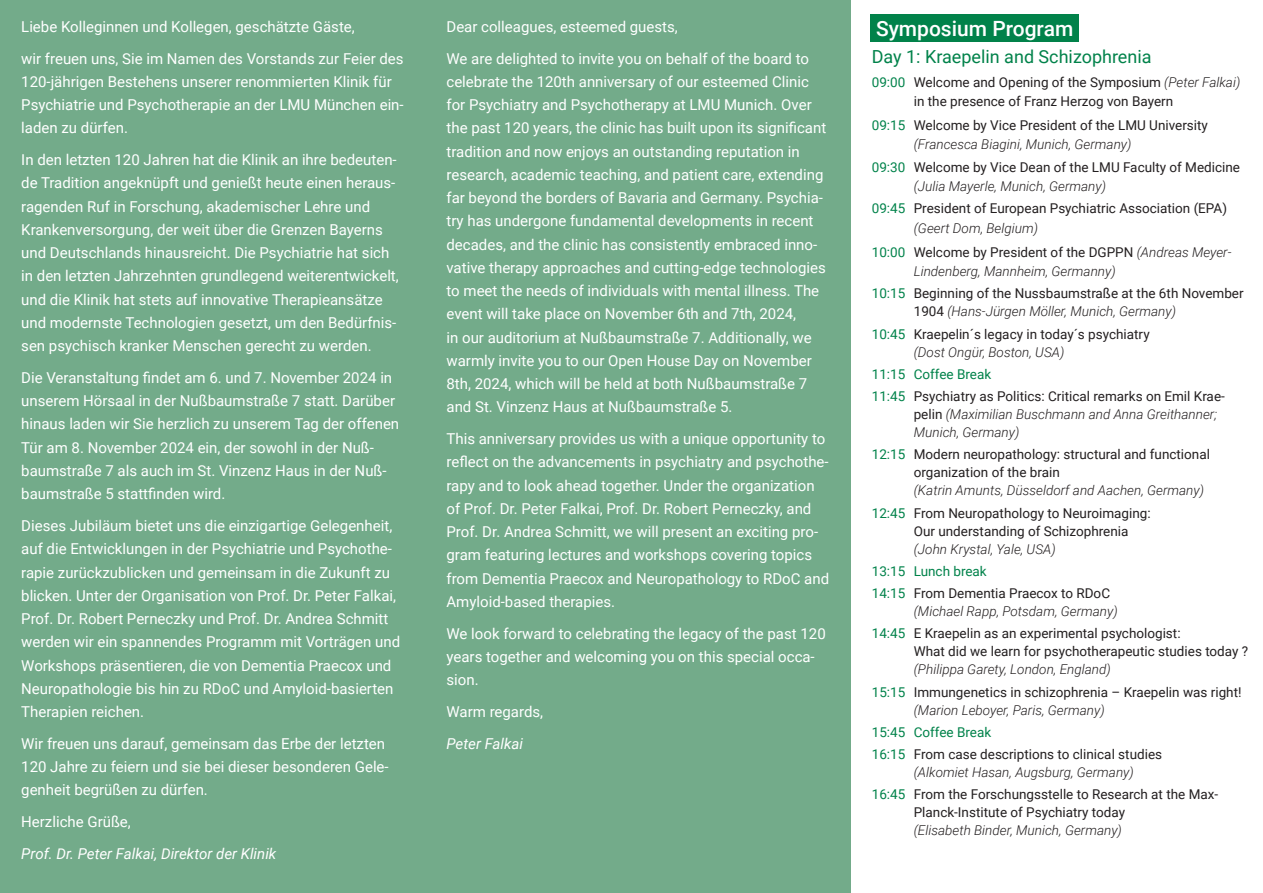
<style>
.page{position:relative;width:1263px;height:893px;background:#fff}
.page>*{position:absolute;margin:0;border:0;box-sizing:border-box;transform-origin:0 0}
.t1{font:500 21px "Roboto";color:#fff}
.t2{font:18px "Roboto";color:#01824a}
.t3{font:15px/23.2px "Roboto";color:#fff}
.t4{font:italic 15px "Roboto";color:#fff}
.t5{font:13.5px/22.2px "Roboto";color:#231f20}
.t6{font:italic 300 13.5px/19.5px "Roboto";color:#231f20}
.s1{color:#01824a}
.s2{font-weight:300;font-style:italic}
.s3{font-weight:400;font-style:normal;color:#01824a}
.s4{font-weight:400;font-style:normal}
</style>
<div class="page">
<div style="left:0;top:0;width:850px;height:893px;background:#73ab8a"></div>
<div style="left:870px;top:15px;width:209px;height:27px;background:#01824a"></div>
<p class="t3" style="left:21px;top:10px;width:384px;line-height:31.8px">Liebe Kolleginnen und Kollegen, geschätzte Gäste,<br>wir freuen uns, Sie im Namen des Vorstands zur Feier des</p>
<p class="t3" style="left:21px;top:69px;width:384px">120-jährigen Bestehens unserer renommierten Klinik für<br>Psychiatrie und Psychotherapie an der LMU München ein&shy;laden zu dürfen.</p>
<p class="t3" style="left:21px;top:148px;width:379px">In den letzten 120 Jahren hat die Klinik an ihre bedeuten&shy;de Tradition angeknüpft und genießt heute einen heraus&shy;ragenden Ruf in Forschung, akademischer Lehre und Krankenversorgung, der weit über die Grenzen Bayerns und Deutschlands hinausreicht. Die Psychiatrie hat sich in den letzten Jahrzehnten grundlegend weiterentwickelt, und die Klinik hat stets auf innovative Therapieansätze und modernste Technologien gesetzt, um den Bedürfnis&shy;sen psychisch kranker Menschen gerecht zu werden.</p>
<p class="t3" style="left:21px;top:365px;width:379px">Die Veranstaltung findet am 6. und 7. November 2024 in unserem Hörsaal in der Nußbaumstraße 7 statt. Darüber hinaus laden wir Sie herzlich zu unserem Tag der offenen Tür am 8. November 2024 ein, der sowohl in der Nuß&shy;baumstraße 7 als auch im St. Vinzenz Haus in der Nuß&shy;baumstraße 5 stattfinden wird.</p>
<p class="t3" style="left:21px;top:513px;width:380px">Dieses Jubiläum bietet uns die einzigartige Gelegenheit, auf die Entwicklungen in der Psychiatrie und Psychothe&shy;rapie zurückzublicken und gemeinsam in die Zukunft zu blicken. Unter der Organisation von Prof. Dr. Peter Falkai, Prof. Dr. Robert Perneczky und Prof. Dr. Andrea Schmitt werden wir ein spannendes Programm mit Vorträgen und Workshops präsentieren, die von Dementia Praecox und Neuropathologie bis hin zu RDoC und Amyloid-basierten Therapien reichen.</p>
<p class="t3" style="left:21px;top:731px;width:369px">Wir freuen uns darauf, gemeinsam das Erbe der letzten<br>120 Jahre zu feiern und sie bei dieser besonderen Gele&shy;genheit begrüßen zu dürfen.</p>
<p class="t3" style="left:21px;top:809px;width:111px">Herzliche Grüße,</p>
<p class="t4" style="left:21px;top:843px;width:257px">Prof. Dr. Peter Falkai, Direktor der Klinik</p>
<p class="t3" style="left:446px;top:10px;width:364px;line-height:31.8px">Dear colleagues, esteemed guests,<br>We are delighted to invite you on behalf of the board to</p>
<p class="t3" style="left:446px;top:69px;width:381px">celebrate the 120th anniversary of our esteemed Clinic for Psychiatry and Psychotherapy at LMU Munich. Over the past 120 years, the clinic has built upon its significant tradition and now enjoys an outstanding reputation in research, academic teaching, and patient care, extending far beyond the borders of Bavaria and Germany. Psychia&shy;try has undergone fundamental developments in recent decades, and the clinic has consistently embraced inno&shy;vative therapy approaches and cutting-edge technologies to meet the needs of individuals with mental illness. The event will take place on November 6th and 7th, 2024,<br>in our auditorium at Nußbaumstraße 7. Additionally, we warmly invite you to our Open House Day on November 8th, 2024, which will be held at both Nußbaumstraße 7 and St. Vinzenz Haus at Nußbaumstraße 5.</p>
<p class="t3" style="left:446px;top:427px;width:384px">This anniversary provides us with a unique opportunity to reflect on the advancements in psychiatry and psychothe&shy;rapy and to look ahead together. Under the organization of Prof. Dr. Peter Falkai, Prof. Dr. Robert Perneczky, and Prof. Dr. Andrea Schmitt, we will present an exciting pro&shy;gram featuring lectures and workshops covering topics from Dementia Praecox and Neuropathology to RDoC and Amyloid-based therapies.</p>
<p class="t3" style="left:446px;top:621px;width:381px">We look forward to celebrating the legacy of the past 120 years together and welcoming you on this special occa&shy;sion.</p>
<p class="t3" style="left:446px;top:699px;width:98px">Warm regards,</p>
<p class="t4" style="left:446px;top:733px;width:78px">Peter Falkai</p>
<h1 class="t1" style="left:876px;top:14px;width:199px">Symposium Program</h1>
<p class="t2" style="left:872px;top:44px;width:281px">Day 1: Kraepelin and Schizophrenia</p>
<p class="t5" style="left:914px;top:72px;width:328px;line-height:19.5px;text-indent:-42px"><span class="s1">09:00</span> Welcome and Opening of the Symposium <span class="s2">(Peter Falkai) </span>in the presence of Franz Herzog von Bayern</p>
<p class="t5" style="left:914px;top:115px;width:296px;line-height:19.5px;text-indent:-42px"><span class="s1">09:15</span> Welcome by Vice President of the LMU University <span class="s2">(Francesca Biagini, Munich, Germany)</span></p>
<p class="t5" style="left:914px;top:157px;width:328px;line-height:19.5px;text-indent:-42px"><span class="s1">09:30</span> Welcome by Vice Dean of the LMU Faculty of Medicine <span class="s2">(Julia Mayerle, Munich, Germany)</span></p>
<p class="t5" style="left:914px;top:198px;width:315px;line-height:19.5px;text-indent:-42px"><span class="s1">09:45</span> President of European Psychiatric Association (EPA) <span class="s2">(Geert Dom, Belgium)</span></p>
<p class="t6" style="left:914px;top:242px;width:319px;text-indent:-42px"><span class="s3">10:00</span> <span class="s4">Welcome by President of the DGPPN</span> (Andreas Meyer-<br>Lindenberg, Mannheim, Germanny)</p>
<p class="t5" style="left:914px;top:284px;width:331px;line-height:18px;text-indent:-42px"><span class="s1">10:15</span> Beginning of the Nussbaumstraße at the 6th November<br>1904 <span class="s2">(Hans-Jürgen Möller, Munich, Germany)</span></p>
<p class="t5" style="left:914px;top:324px;width:237px;line-height:18px;text-indent:-42px"><span class="s1">10:45</span> Kraepelin´s legacy in today´s psychiatry <span class="s2">(Dost Ongür, Boston, USA)</span></p>
<p class="t5" style="left:872px;top:362px;width:355px"><span class="s1">11:15 Coffee Break<br>11:45</span> Psychiatry as Politics: Critical remarks on Emil Krae-</p>
<p class="t6" style="left:914px;top:405px;width:305px;line-height:18px"><span class="s4">pelin</span> (Maximilian Buschmann and Anna Greithanner;<br>Munich, Germany)</p>
<p class="t5" style="left:914px;top:445px;width:298px;line-height:18px;text-indent:-42px"><span class="s1">12:15</span> Modern neuropathology: structural and functional organization of the brain</p>
<p class="t6" style="left:872px;top:479px;width:334px;line-height:22.2px;text-indent:42px">(Katrin Amunts, Düsseldorf and Aachen, Germany)<br><span class="s3">12:45</span> <span class="s4">From Neuropathology to Neuroimaging:</span></p>
<p class="t5" style="left:914px;top:519px;width:216px">Our understanding of Schizophrenia</p>
<p class="t6" style="left:914px;top:539px;width:143px">(John Krystal, Yale, USA)</p>
<p class="t5" style="left:872px;top:559px;width:240px"><span class="s1">13:15 Lunch break<br>14:15</span> From Dementia Praecox to RDoC</p>
<p class="t5" style="left:872px;top:600px;width:310px;text-indent:42px"><span class="s2">(Michael Rapp, Potsdam, Germany)<br></span><span class="s1">14:45</span> E Kraepelin as an experimental psychologist:</p>
<p class="t5" style="left:914px;top:640px;width:336px">What did we learn for psychotherapeutic studies today ?</p>
<p class="t5" style="left:872px;top:658px;width:371px;text-indent:42px"><span class="s2">(Philippa Garety, London, England)<br></span><span class="s1">15:15</span> Immungenetics in schizophrenia – Kraepelin was right!</p>
<p class="t6" style="left:914px;top:700px;width:193px">(Marion Leboyer, Paris, Germany)</p>
<p class="t5" style="left:872px;top:720px;width:292px"><span class="s1">15:45 Coffee Break<br>16:15</span> From case descriptions to clinical studies</p>
<p class="t5" style="left:872px;top:761px;width:348px;text-indent:42px"><span class="s2">(Alkomiet Hasan, Augsburg, Germany)<br></span><span class="s1">16:45</span> From the Forschungsstelle to Research at the Max-</p>
<p class="t5" style="left:914px;top:801px;width:213px">Planck-Institute of Psychiatry today</p>
<p class="t6" style="left:914px;top:820px;width:210px">(Elisabeth Binder, Munich, Germany)</p>
</div>
